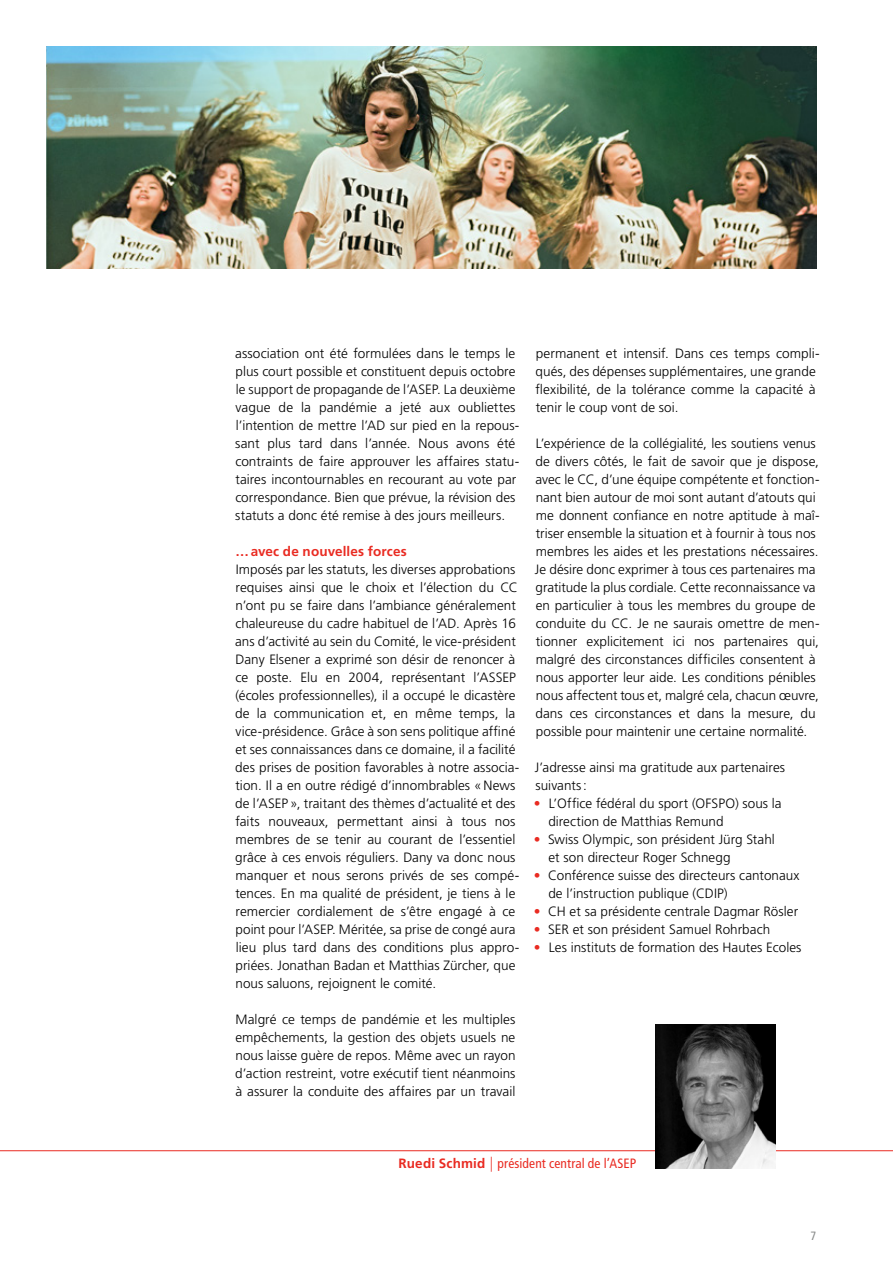
<style>
.page{position:relative;width:893px;height:1263px;background:#fff}
.page>*{position:absolute;margin:0;border:0;box-sizing:border-box;transform-origin:0 0}
.t1{font:300 13.5px/18px "Frutiger LT Std";color:#000}
.t2{font:condensed 13.5px "Frutiger LT Std";letter-spacing:.005em;color:#e92b22}
.t3{font:700 13.5px "Frutiger LT Std";letter-spacing:.01em;color:#e92b22}
.t4{font:condensed 12px "Frutiger LT Std";color:#878988}
.s1{color:#e92b22}
.s2{font-weight:700;font-stretch:normal}
.s3{font-weight:300;font-size:15px}
</style>
<div class="page">
<hr style="left:0;top:1150px;width:893px;height:1px;background:#e92b22">
<img style="left:47px;top:47px;width:769px;height:221px">
<img style="left:655px;top:1024px;width:120px;height:144px">
<p class="t1" style="left:235px;top:345px;width:286px">association ont été formulées dans le temps le plus court possible et constituent depuis octobre le support de propagande de l’ASEP. La deuxième vague de la pandémie a jeté aux oubliettes l’intention de mettre l’AD sur pied en la repous&shy;sant plus tard dans l’année. Nous avons été contraints de faire approuver les affaires statu&shy;taires incontournables en recourant au vote par correspondance. Bien que prévue, la révision des statuts a donc été remise à des jours meilleurs.</p>
<p class="t3" style="left:235px;top:544px;width:173px">…avec de nouvelles forces</p>
<p class="t1" style="left:235px;top:561px;width:286px">Imposés par les statuts, les diverses approbations requises ainsi que le choix et l’élection du CC n’ont pu se faire dans l’ambiance généralement chaleureuse du cadre habituel de l’AD. Après 16 ans d’activité au sein du Comité, le vice-président Dany Elsener a exprimé son désir de renoncer à ce poste. Elu en 2004, représentant l’ASSEP (écoles professionnelles), il a occupé le dicastère de la communication et, en même temps, la vice-présidence. Grâce à son sens politique affiné et ses connaissances dans ce domaine, il a facilité des prises de position favorables à notre associa&shy;tion. Il a en outre rédigé d’innombrables «News de l’ASEP», traitant des thèmes d’actualité et des faits nouveaux, permettant ainsi à tous nos membres de se tenir au courant de l’essentiel grâce à ces envois réguliers. Dany va donc nous manquer et nous serons privés de ses compé&shy;tences. En ma qualité de président, je tiens à le remercier cordialement de s’être engagé à ce point pour l’ASEP. Méritée, sa prise de congé aura lieu plus tard dans des conditions plus appro&shy;priées. Jonathan Badan et Matthias Zürcher, que nous saluons, rejoignent le comité.</p>
<p class="t1" style="left:235px;top:1011px;width:282px;text-align:justify">Malgré ce temps de pandémie et les multiples empêchements, la gestion des objets usuels ne nous laisse guère de repos. Même avec un rayon d’action restreint, votre exécutif tient néanmoins à assurer la conduite des affaires par un travail</p>
<p class="t1" style="left:536px;top:345px;width:285px">permanent et intensif. Dans ces temps compli&shy;qués, des dépenses supplémentaires, une grande flexibilité, de la tolérance comme la capacité à tenir le coup vont de soi.</p>
<p class="t1" style="left:535px;top:435px;width:286px">L’expérience de la collégialité, les soutiens venus de divers côtés, le fait de savoir que je dispose, avec le CC, d’une équipe compétente et fonction&shy;nant bien autour de moi sont autant d’atouts qui me donnent confiance en notre aptitude à maî&shy;triser ensemble la situation et à fournir à tous nos membres les aides et les prestations nécessaires.<br>Je désire donc exprimer à tous ces partenaires ma gratitude la plus cordiale. Cette reconnaissance va en particulier à tous les membres du groupe de conduite du CC. Je ne saurais omettre de men&shy;tionner explicitement ici nos partenaires qui, malgré des circonstances difficiles consentent à nous apporter leur aide. Les conditions pénibles nous affectent tous et, malgré cela, chacun œuvre, dans ces circonstances et dans la mesure, du possible pour maintenir une certaine normalité.</p>
<p class="t1" style="left:535px;top:759px;width:252px">J’adresse ainsi ma gratitude aux partenaires suivants:</p>
<p class="t1" style="left:548px;top:795px;width:235px;text-indent:-14px"><span class="s1">•</span> L’Office fédéral du sport (OFSPO) sous la direction de Matthias Remund</p>
<p class="t1" style="left:548px;top:831px;width:228px;text-indent:-15px"><span class="s1">•</span> Swiss Olympic, son président Jürg Stahl et son directeur Roger Schnegg</p>
<p class="t1" style="left:548px;top:867px;width:253px;text-indent:-14px"><span class="s1">•</span> Conférence suisse des directeurs cantonaux de l’instruction publique (CDIP)</p>
<p class="t1" style="left:534px;top:903px;width:266px"><span class="s1">•</span> CH et sa présidente centrale Dagmar Rösler</p>
<p class="t1" style="left:534px;top:921px;width:238px"><span class="s1">•</span> SER et son président Samuel Rohrbach</p>
<p class="t1" style="left:534px;top:939px;width:269px"><span class="s1">•</span> Les instituts de formation des Hautes Ecoles</p>
<p class="t2" style="left:399px;top:1156px;width:239px"><span class="s2">Ruedi Schmid</span> <span class="s3">|</span> président central de l’ASEP</p>
<p class="t4" style="left:811px;top:1228px;width:7px">7</p>
</div>
